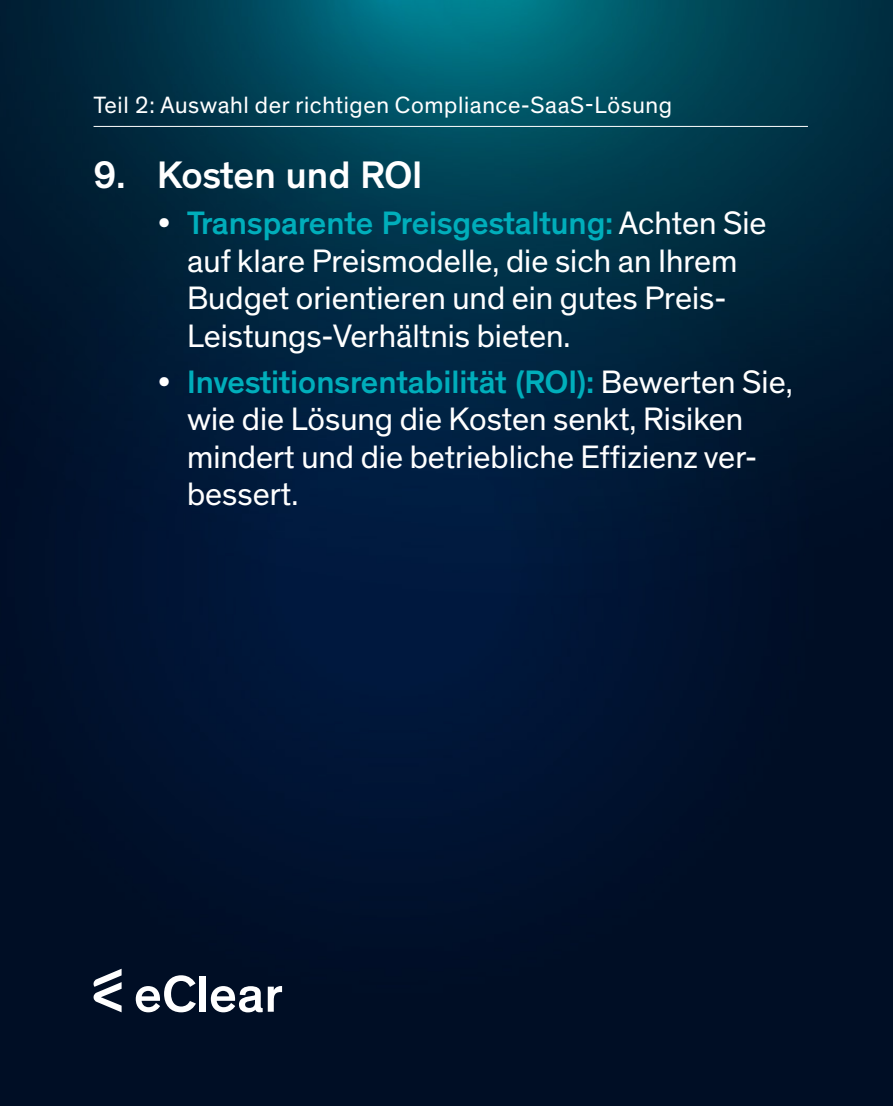
<style>
.page{position:relative;width:893px;height:1106px;background:#fff}
.page>*{position:absolute;margin:0;border:0;box-sizing:border-box;transform-origin:0 0}
.t1{font:500 52.65px "Theinhardt";color:#fff}
._5_Sub_26_30{font:500 39px "Theinhardt";color:#fff}
._6_Bullets_24_27{font:33px/37.5px "Theinhardt";color:#fff}
._7_Reiter_16_20{font:24px "Theinhardt";letter-spacing:.025em;color:#fff}
.s1{font-weight:500;color:#00aebb}
</style>
<div class="page">
<img style="left:0;top:0;width:893px;height:1106px">
<svg style="left:94px;top:968px;width:28px;height:44px"></svg>
<hr style="left:94px;top:126px;width:714px;height:1px;background:#fff">
<p class="_7_Reiter_16_20" style="left:94px;top:91px;width:580px">Teil 2: Auswahl der richtigen Compliance-SaaS-Lösung</p>
<p class="_5_Sub_26_30" style="left:94px;top:152px;width:331px">9. Kosten und ROI</p>
<p class="_6_Bullets_24_27" style="left:187px;top:205px;width:581px;text-indent:-30px">• <span class="s1">Transparente Preisgestaltung:</span> Achten Sie auf klare Preismodelle, die sich an Ihrem Budget orientieren und ein gutes Preis-Leistungs-Verhältnis bieten.</p>
<p class="_6_Bullets_24_27" style="left:187px;top:364px;width:607px;text-indent:-30px">• <span class="s1">Investitionsrentabilität (ROI):</span> Bewerten Sie, wie die Lösung die Kosten senkt, Risiken mindert und die betriebliche Effizienz ver&shy;bessert.</p>
<h1 class="t1" style="left:134px;top:962px;width:151px">eClear</h1>
</div>
